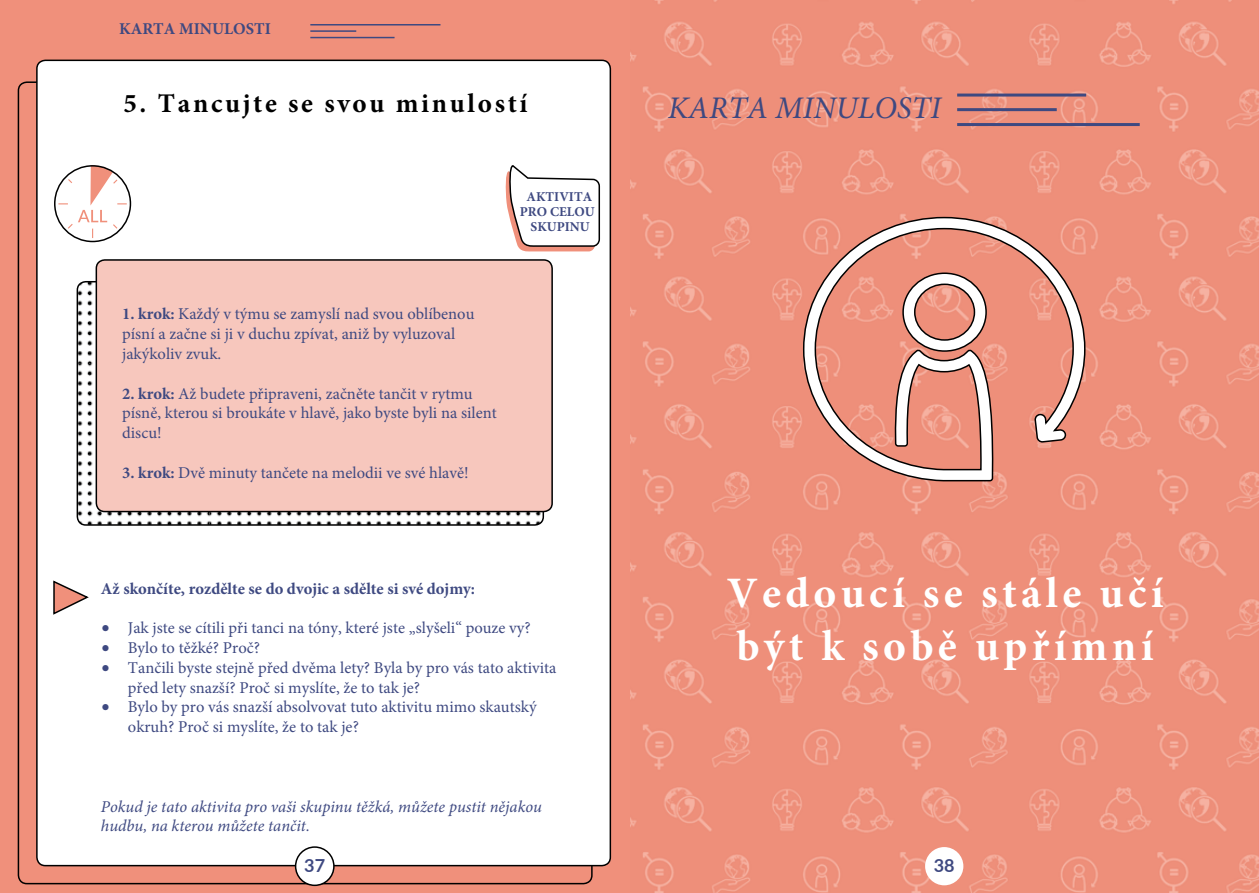
<style>
.page{position:relative;width:1259px;height:893px;background:#fff}
.page>*{position:absolute;margin:0;border:0;box-sizing:border-box;transform-origin:0 0}
.t1{font:700 43.5px/52.2px "Minion Pro";letter-spacing:.1em;color:#fff}
.t2{font:italic 31.5px "Minion Pro";color:#3e4981}
.t3{font:700 27px "Minion Pro";letter-spacing:.1em;color:#000}
.t4{font:700 18px "Lato";color:#3e4981}
.t5{font:16.5px/19.8px "Minion Pro";color:#3e4981}
.t6{font:italic 16.5px/19.8px "Minion Pro";color:#3e4981}
.t7{font:700 16.5px "Minion Pro";color:#3e4981}
.t8{font:700 13.5px/14.7px "Minion Pro";color:#3e4981;text-align:center}
.s1{font-weight:700}
.s2{font-family:"Lato"}
</style>
<div class="page">
<img style="left:629px;top:0;width:630px;height:893px">
<hr style="left:957px;top:94px;width:129px;height:3px;background:#3e4981">
<hr style="left:957px;top:108px;width:99px;height:3px;background:#3e4981">
<hr style="left:957px;top:123px;width:182px;height:3px;background:#3e4981">
<div style="left:925px;top:847px;width:38px;height:38px;background:#fff;border-radius:50%"></div>
<div style="left:0;top:0;width:629px;height:893px;background:#f0907b"></div>
<hr style="left:310px;top:24px;width:130px;height:2px;background:#3e4981">
<hr style="left:310px;top:30px;width:46px;height:2px;background:#3e4981">
<hr style="left:310px;top:37px;width:84px;height:1px;background:#3e4981">
<div style="left:37px;top:60px;width:573px;height:806px;background:#fff;border-radius:9px"></div>
<div style="left:296px;top:847px;width:38px;height:38px;background:#fff;border-radius:50%"></div>
<div style="left:295px;top:846px;width:40px;height:40px;border:2px solid #000;border-radius:50%"></div>
<svg style="left:57px;top:165px;width:70px;height:73px"></svg>
<div style="left:54px;top:165px;width:77px;height:77px;border:2px solid #000;border-radius:50%"></div>
<svg style="left:53px;top:580px;width:36px;height:35px"></svg>
<img style="left:77px;top:282px;width:466px;height:243px">
<div style="left:96px;top:260px;width:456px;height:252px;background:#f7c7bd;border-radius:9px"></div>
<div style="left:96px;top:259px;width:457px;height:253px;border:2px solid #000;border-radius:9px"></div>
<svg style="left:505px;top:165px;width:95px;height:87px"></svg>
<svg style="left:802px;top:216px;width:284px;height:266px"></svg>
<p class="t7" style="left:119px;top:17px;width:153px">KARTA MINULOSTI</p>
<h3 class="t3" style="left:123px;top:84px;width:406px">5. Tancujte se svou minulostí</h3>
<p class="t8" style="left:520px;top:189px;width:76px">AKTIVITA<br>PRO CELOU<br>SKUPINU</p>
<p class="t5" style="left:122px;top:304px;width:354px"><span class="s1">1. krok:</span> Každý v týmu se zamyslí nad svou oblíbenou písní a začne si ji v duchu zpívat, aniž by vyluzoval jakýkoliv zvuk.</p>
<p class="t5" style="left:122px;top:383px;width:376px"><span class="s1">2. krok:</span> Až budete připraveni, začněte tančit v rytmu písně, kterou si broukáte v hlavě, jako byste byli na silent discu!</p>
<p class="t5" style="left:122px;top:463px;width:348px"><span class="s1">3. krok:</span> Dvě minuty tančete na melodii ve své hlavě!</p>
<p class="t7" style="left:101px;top:577px;width:376px">Až skončíte, rozdělte se do dvojic a sdělte si své dojmy:</p>
<p class="t5" style="left:101px;top:618px;width:431px"><span class="s2">•</span> Jak jste se cítili při tanci na tóny, které jste „slyšeli“ pouze vy?</p>
<p class="t5" style="left:101px;top:638px;width:161px"><span class="s2">•</span> Bylo to těžké? Proč?</p>
<p class="t5" style="left:128px;top:658px;width:430px;text-indent:-27px"><span class="s2">•</span> Tančili byste stejně před dvěma lety? Byla by pro vás tato aktivita před lety snazší? Proč si myslíte, že to tak je?</p>
<p class="t5" style="left:128px;top:697px;width:410px;text-indent:-27px"><span class="s2">•</span> Bylo by pro vás snazší absolvovat tuto aktivitu mimo skautský okruh? Proč si myslíte, že to tak je?</p>
<p class="t6" style="left:101px;top:796px;width:442px">Pokud je tato aktivita pro vaši skupinu těžká, můžete pustit nějakou hudbu, na kterou můžete tančit.</p>
<p class="t4" style="left:304px;top:853px;width:22px">37</p>
<h2 class="t2" style="left:667px;top:86px;width:275px">KARTA MINULOSTI</h2>
<h1 class="t1" style="left:727px;top:567px;width:438px">Vedoucí se stále učí být k sobě upřímní</h1>
<p class="t4" style="left:933px;top:853px;width:22px">38</p>
</div>
